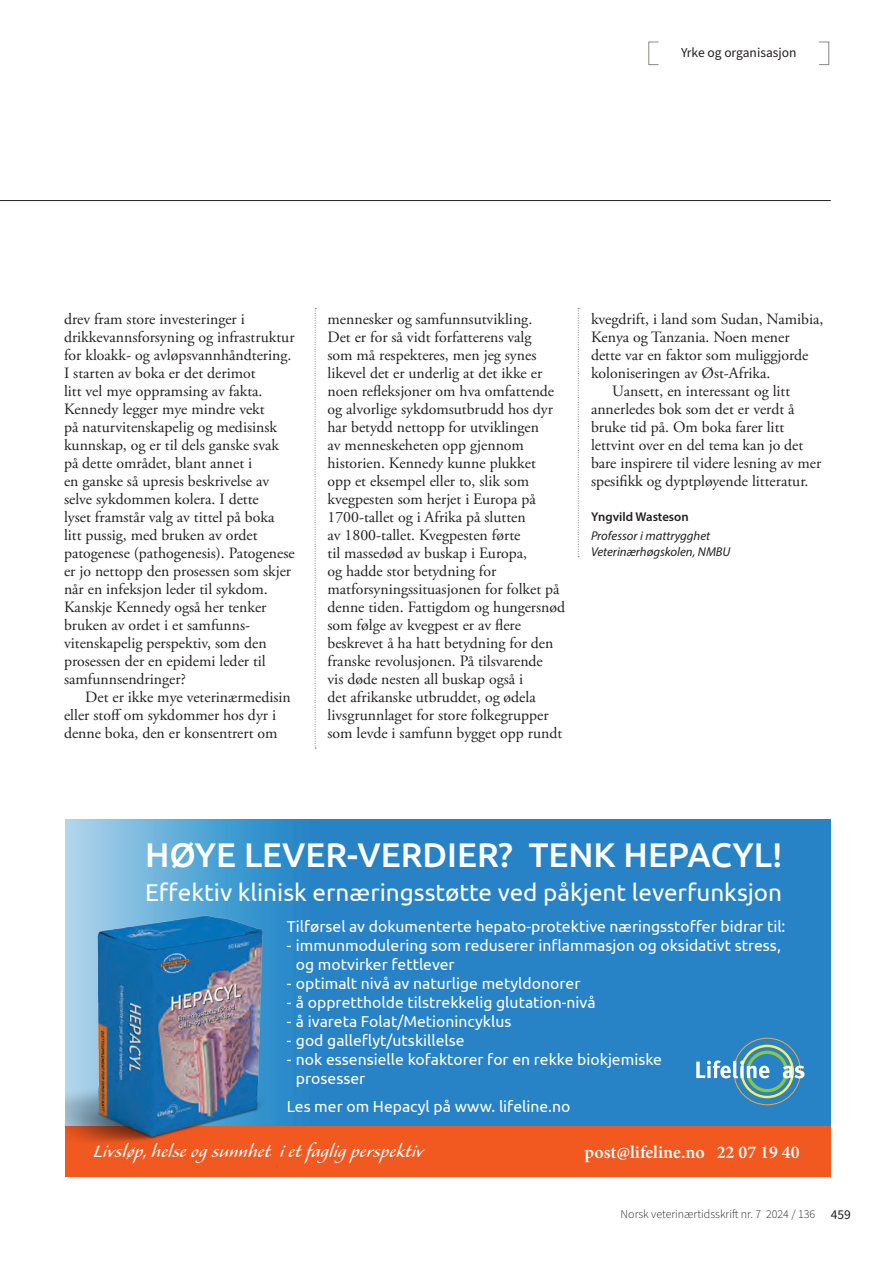
<style>
.page{position:relative;width:893px;height:1263px;background:#fff}
.page>*{position:absolute;margin:0;border:0;box-sizing:border-box;transform-origin:0 0}
.t1{font:500 34.05px "Ubuntu";color:#fff}
.t2{font:24.3px "Ubuntu";color:#fff}
.t3{font:21.75px "Alexa";letter-spacing:.01em;color:#fff;scale:.95 1}
.t4{font:600 18px "Minion Pro";color:#fff}
.t5{font:15.75px/18px "Adobe Garamond Pro";color:#231f20}
.t6{font:15.75px/18.9px "Ubuntu";color:#fff}
.t7{font:13.5px "Source Sans Pro";color:#231f20}
.t8{font:italic 12.75px/16.5px "Myriad Pro";color:#231f20}
.t9{font:600 12.75px "Myriad Pro";color:#231f20}
.t10{font:300 12px "Source Sans Pro";color:#231f20}
.s1{font-weight:400;font-size:13.5px}
</style>
<div class="page">
<div style="left:648px;top:42px;width:11px;height:23px;border:1px solid #868a81"></div>
<div style="left:819px;top:42px;width:10px;height:23px;border:1px solid #868a81"></div>
<svg style="left:315px;top:308px;width:1px;height:441px"></svg>
<svg style="left:578px;top:308px;width:1px;height:249px"></svg>
<hr style="left:0;top:200px;width:831px;height:1px;background:#231f20">
<div style="left:65px;top:820px;width:766px;height:357px;background:#2783c5"></div>
<div style="left:65px;top:1126px;width:766px;height:51px;background:#f15921"></div>
<div style="left:740px;top:1044px;width:54px;height:54px;border:2px solid #ffeb52;border-radius:50%"></div>
<div style="left:746px;top:1050px;width:42px;height:42px;border:3px solid #8bc63e;border-radius:50%"></div>
<svg style="left:696px;top:1060px;width:73px;height:18px"></svg>
<svg style="left:783px;top:1065px;width:21px;height:13px"></svg>
<img style="left:65px;top:820px;width:211px;height:322px">
<p class="t7" style="left:681px;top:44px;width:117px">Yrke og organisasjon</p>
<p class="t5" style="left:64px;top:311px;width:232px">drev fram store investeringer i drikkevannsforsyning og infrastruktur for kloakk- og avløpsvannhåndtering.<br>I starten av boka er det derimot<br>litt vel mye oppramsing av fakta.<br>Kennedy legger mye mindre vekt<br>på naturvitenskapelig og medisinsk kunnskap, og er til dels ganske svak på dette området, blant annet i<br>en ganske så upresis beskrivelse av selve sykdommen kolera. I dette<br>lyset framstår valg av tittel på boka litt pussig, med bruken av ordet patogenese (pathogenesis). Patogenese er jo nettopp den prosessen som skjer når en infeksjon leder til sykdom.<br>Kanskje Kennedy også her tenker bruken av ordet i et samfunns&shy;vitenskapelig perspektiv, som den prosessen der en epidemi leder til samfunnsendringer?</p>
<p class="t5" style="left:64px;top:689px;width:228px;text-indent:21px">Det er ikke mye veterinærmedisin eller stoff om sykdommer hos dyr i denne boka, den er konsentrert om</p>
<p class="t5" style="left:327px;top:311px;width:239px">mennesker og samfunnsutvikling.<br>Det er for så vidt forfatterens valg<br>som må respekteres, men jeg synes likevel det er underlig at det ikke er noen refleksjoner om hva omfattende og alvorlige sykdomsutbrudd hos dyr har betydd nettopp for utviklingen<br>av menneskeheten opp gjennom historien. Kennedy kunne plukket<br>opp et eksempel eller to, slik som kvegpesten som herjet i Europa på 1700-tallet og i Afrika på slutten<br>av 1800-tallet. Kvegpesten førte<br>til massedød av buskap i Europa,<br>og hadde stor betydning for matforsyningssituasjonen for folket på denne tiden. Fattigdom og hungersnød som følge av kvegpest er av flere beskrevet å ha hatt betydning for den franske revolusjonen. På tilsvarende<br>vis døde nesten all buskap også i<br>det afrikanske utbruddet, og ødela livsgrunnlaget for store folkegrupper som levde i samfunn bygget opp rundt</p>
<p class="t5" style="left:591px;top:311px;width:234px">kvegdrift, i land som Sudan, Namibia,</p>
<p class="t5" style="left:591px;top:329px;width:200px">Kenya og Tanzania. Noen mener</p>
<p class="t5" style="left:591px;top:347px;width:219px">dette var en faktor som muliggjorde</p>
<p class="t5" style="left:591px;top:365px;width:181px">koloniseringen av Øst-Afrika.</p>
<p class="t5" style="left:612px;top:383px;width:180px">Uansett, en interessant og litt</p>
<p class="t5" style="left:591px;top:401px;width:205px">annerledes bok som det er verdt å</p>
<p class="t5" style="left:591px;top:419px;width:195px">bruke tid på. Om boka farer litt</p>
<p class="t5" style="left:591px;top:437px;width:214px">lettvint over en del tema kan jo det</p>
<p class="t5" style="left:591px;top:455px;width:232px">bare inspirere til videre lesning av mer</p>
<p class="t5" style="left:591px;top:473px;width:219px">spesifikk og dyptpløyende litteratur.</p>
<p class="t9" style="left:591px;top:508px;width:99px">Yngvild Wasteson</p>
<p class="t8" style="left:591px;top:527px;width:141px">Professor i mattrygghet<br>Veterinærhøgskolen, NMBU</p>
<h1 class="t1" style="left:145px;top:833px;width:639px">HØYE LEVER-VERDIER? TENK HEPACYL!</h1>
<h2 class="t2" style="left:145px;top:878px;width:639px">Effektiv klinisk ernæringsstøtte ved påkjent leverfunksjon</h2>
<p class="t6" style="left:287px;top:917px;width:500px">Tilførsel av dokumenterte hepato-protektive næringsstoffer bidrar til:</p>
<p class="t6" style="left:296px;top:935px;width:486px;text-indent:-9px">- immunmodulering som reduserer inflammasjon og oksidativt stress, og motvirker fettlever</p>
<p class="t6" style="left:287px;top:973px;width:295px">- optimalt nivå av naturlige metyldonorer</p>
<p class="t6" style="left:287px;top:992px;width:310px">- å opprettholde tilstrekkelig glutation-nivå</p>
<p class="t6" style="left:287px;top:1011px;width:226px">- å ivareta Folat/Metionincyklus</p>
<p class="t6" style="left:287px;top:1030px;width:179px">- god galleflyt/utskillelse</p>
<p class="t6" style="left:296px;top:1049px;width:368px;text-indent:-9px">- nok essensielle kofaktorer for en rekke biokjemiske prosesser</p>
<p class="t6" style="left:287px;top:1096px;width:285px">Les mer om Hepacyl på www. lifeline.no</p>
<h3 class="t3" style="left:94px;top:1141px;width:348px">Livsløp, helse og sunnhet i et faglig perspektiv</h3>
<p class="t4" style="left:584px;top:1140px;width:217px">post@lifeline.no 22 07 19 40</p>
<p class="t10" style="left:621px;top:1206px;width:232px">Norsk veterinærtidsskrift nr. 7 2024 / 136 <span class="s1">459</span></p>
</div>
